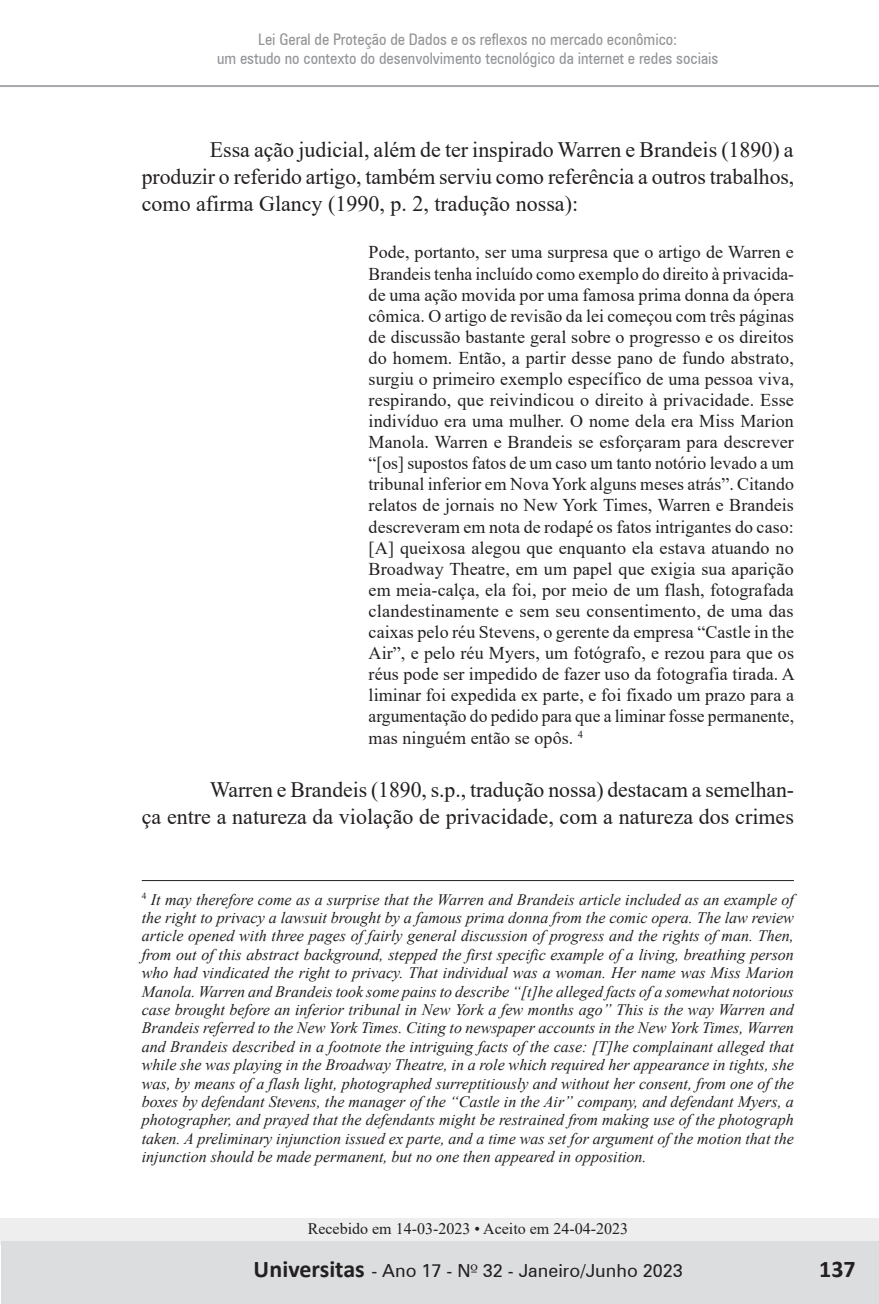
<style>
.page{position:relative;width:879px;height:1304px;background:#fff}
.page>*{position:absolute;margin:0;border:0;box-sizing:border-box;transform-origin:0 0}
.t1{font:700 24px "Calibri";color:#231f20}
.t2{font:22px/26.8px "Times New Roman";color:#231f20;text-align:justify}
.t3{font:18px/21px "Times New Roman";color:#231f20;text-align:justify}
.t4{font:18px "Zurich BT";color:#231f20}
.t5{font:italic 16px/18.4px "Times New Roman";color:#231f20;text-align:justify}
.t6{font:condensed 16px/18.8px "Zurich BT";color:#939598;text-align:center}
.t7{font:16px "Times New Roman";color:#231f20}
.s1{font-family:"Zapf Humanist 601 BT"}
</style>
<div class="page">
<div style="left:0;top:1218px;width:879px;height:27px;background:#eeeeef"></div>
<div style="left:1px;top:1242px;width:878px;height:62px;background:#dcdddf"></div>
<hr style="left:0;top:85px;width:879px;height:2px;background:#a8a9ad">
<hr style="left:142px;top:880px;width:652px;height:1px;background:#231f20">
<p class="t6" style="left:217px;top:30px;width:503px">Lei Geral de Proteção de Dados e os reflexos no mercado econômico:<br>um estudo no contexto do desenvolvimento tecnológico da internet e redes sociais</p>
<h2 class="t2" style="left:142px;top:136px;width:654px;text-indent:68px">Essa ação judicial, além de ter inspirado Warren e Brandeis (1890) a produzir o referido artigo, também serviu como referência a outros trabalhos, como afirma Glancy (1990, p. 2, tradução nossa):</h2>
<p class="t3" style="left:369px;top:241px;width:428px">Pode, portanto, ser uma surpresa que o artigo de Warren e Brandeis tenha incluído como exemplo do direito à privacida&shy;de uma ação movida por uma famosa prima donna da ópera cômica. O artigo de revisão da lei começou com três páginas de discussão bastante geral sobre o progresso e os direitos do homem. Então, a partir desse pano de fundo abstrato, surgiu o primeiro exemplo específico de uma pessoa viva, respirando, que reivindicou o direito à privacidade. Esse indivíduo era uma mulher. O nome dela era Miss Marion Manola. Warren e Brandeis se esforçaram para descrever “[os] supostos fatos de um caso um tanto notório levado a um tribunal inferior em Nova York alguns meses atrás”. Citando relatos de jornais no New York Times, Warren e Brandeis descreveram em nota de rodapé os fatos intrigantes do caso: [A] queixosa alegou que enquanto ela estava atuando no Broadway Theatre, em um papel que exigia sua aparição em meia-calça, ela foi, por meio de um flash, fotografada clandestinamente e sem seu consentimento, de uma das caixas pelo réu Stevens, o gerente da empresa “Castle in the Air”, e pelo réu Myers, um fotógrafo, e rezou para que os réus pode ser impedido de fazer uso da fotografia tirada. A liminar foi expedida ex parte, e foi fixado um prazo para a argumentação do pedido para que a liminar fosse permanente, mas ninguém então se opôs. <sup>4</sup></p>
<h2 class="t2" style="left:142px;top:776px;width:653px;text-align:right">Warren e Brandeis (1890, s.p., tradução nossa) destacam a semelhan-<br>ça entre a natureza da violação de privacidade, com a natureza dos crimes</h2>
<p class="t5" style="left:142px;top:890px;width:654px"><sup>4</sup> It may therefore come as a surprise that the Warren and Brandeis article included as an example of the right to privacy a lawsuit brought by a famous prima donna from the comic opera. The law review article opened with three pages of fairly general discussion of progress and the rights of man. Then, from out of this abstract background, stepped the first specific example of a living, breathing person who had vindicated the right to privacy. That individual was a woman. Her name was Miss Marion Manola. Warren and Brandeis took some pains to describe “[t]he alleged facts of a somewhat notorious case brought before an inferior tribunal in New York a few months ago” This is the way Warren and Brandeis referred to the New York Times. Citing to newspaper accounts in the New York Times, Warren and Brandeis described in a footnote the intriguing facts of the case: [T]he complainant alleged that while she was playing in the Broadway Theatre, in a role which required her appearance in tights, she was, by means of a flash light, photographed surreptitiously and without her consent, from one of the boxes by defendant Stevens, the manager of the “Castle in the Air” company, and defendant Myers, a photographer, and prayed that the defendants might be restrained from making use of the photograph taken. A preliminary injunction issued ex parte, and a time was set for argument of the motion that the injunction should be made permanent, but no one then appeared in opposition.</p>
<p class="t7" style="left:308px;top:1218px;width:322px">Recebido em 14-03-2023 • Aceito em 24-04-2023</p>
<p class="t4" style="left:372px;top:1260px;width:255px">- Ano 2 - N<span class="s1">º</span> 3 - Julho/Dezembr</p>
<p class="t4" style="left:662px;top:1260px;width:21px">09</p>
<h1 class="t1" style="left:820px;top:1252px;width:38px">137</h1>
<h1 class="t1" style="left:254px;top:1252px;width:113px">Universitas</h1>
<p class="t4" style="left:421px;top:1260px;width:263px">17 - N<span class="s1">º</span> 32 - Janeiro/Junho 2023</p>
</div>
